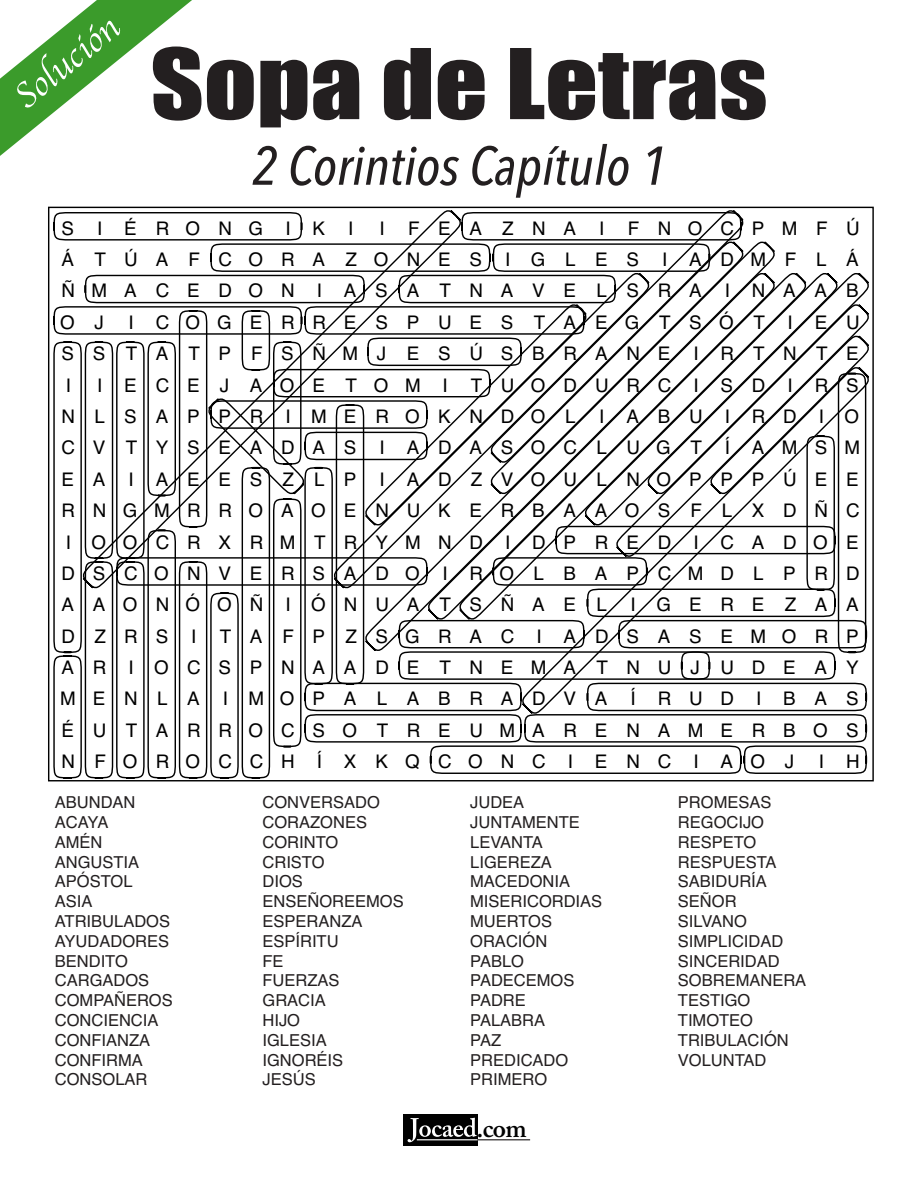
<style>
.page{position:relative;width:918px;height:1188px;background:#fff}
.page>*{position:absolute;margin:0;border:0;box-sizing:border-box;transform-origin:0 0}
.t1{font:90px "Impact";color:#231f20;scale:1.15 1}
.t2{font:italic 500 54px "Avenir Next Condensed";color:#231f20}
.t3{font:36px "Apple Chancery";color:#fff}
.t4{font:600 26.1px "Adobe Caslon Pro";color:#010101}
.t5{font:18.75px/31.3px "Helvetica";letter-spacing:.985em;color:#000;text-align:justify}
.t6{font:18.75px "Helvetica";letter-spacing:1.165em;color:#000}
.t7{font:16.5px/19.8px "Helvetica";color:#231f20}
</style>
<div class="page">
<div style="left:403px;top:1115px;width:127px;height:31px;background:#010101"></div>
<div style="left:478px;top:1115px;width:52px;height:31px;background:#fff"></div>
<svg style="left:408px;top:1118px;width:118px;height:24px"></svg>
<hr style="left:417px;top:1139px;width:61px;height:1px;background:#fff">
<hr style="left:478px;top:1139px;width:52px;height:1px;background:#231f20">
<svg style="left:0;top:0;width:192px;height:156px"></svg>
<svg style="left:49px;top:206px;width:822px;height:573px"></svg>
<svg style="left:426px;top:269px;width:351px;height:355px"></svg>
<svg style="left:488px;top:237px;width:258px;height:261px"></svg>
<h3 class="t3" style="left:5px;top:84px;width:126px;rotate:-39deg">Solucio´n</h3>
<h1 class="t1" style="left:150px;top:55px;width:538px">Sopa de Letras</h1>
<h2 class="t2" style="left:252px;top:135px;width:416px">2 Corintios Capítulo 1</h2>
<p class="t6" style="left:62px;top:221px;width:293px">SIÉRONGIKI</p>
<p class="t5" style="left:60px;top:214px;width:801px;text-indent:320px">I FEAZNA I FNOCPMFÚ ÁTÚAFCORAZONES IGLES I ADMFLÁ ÑMACEDON I ASATNAVELSRA I NAAB O J</p>
<p class="t5" style="left:62px;top:308px;width:800px;text-indent:67px">I COGERRESPUESTAEGTSÓT I EU SSTATPFSÑMJESÚSBRANE I RTNTE I</p>
<p class="t5" style="left:62px;top:371px;width:799px;text-indent:36px">I ECEJAOETOM I TUODURC I SD I RS<br>NLSAPPR IMEROKNDOL</p>
<p class="t5" style="left:62px;top:403px;width:800px;text-indent:538px">IABUIRDIO CVTYSEADAS I ADASOCLUGT Í AMSM EA I AEESZLP I ADZVOULNOPPPÚEE RNGMRROAOENUKERBAAOS F LXDÑC I OOCRXRMTRYMND I DPRED I CADOE DSCONVERSADO I ROLBAPCMDLPRD AAONÓOÑ I ÓNUA TSÑAE L</p>
<p class="t5" style="left:60px;top:591px;width:800px;text-indent:571px">IGEREZAA DZRS I TAFPZSGRAC I ADSASEMORP AR IOCSPNAADETNEMATNUJUDEAY MENLA IMOPALABRADVA Í RUD I BAS ÉUTARROCSOTREUMARENAMERBOS NFOROCCH Í XKQCONC I ENC I AOJ</p>
<p class="t5" style="left:819px;top:748px;width:42px">I H</p>
<p class="t7" style="left:55px;top:794px;width:119px">ABUNDAN<br>ACAYA<br>AMÉN<br>ANGUSTIA<br>APÓSTOL<br>ASIA<br>ATRIBULADOS<br>AYUDADORES<br>BENDITO<br>CARGADOS<br>COMPAÑEROS<br>CONCIENCIA<br>CONFIANZA<br>CONFIRMA<br>CONSOLAR</p>
<p class="t7" style="left:263px;top:794px;width:143px">CONVERSADO<br>CORAZONES<br>CORINTO<br>CRISTO<br>DIOS<br>ENSEÑOREEMOS<br>ESPERANZA<br>ESPÍRITU<br>FE<br>FUERZAS<br>GRACIA<br>HIJO<br>IGLESIA<br>IGNORÉIS<br>JESÚS</p>
<p class="t7" style="left:470px;top:794px;width:134px">JUDEA<br>JUNTAMENTE<br>LEVANTA<br>LIGEREZA<br>MACEDONIA<br>MISERICORDIAS<br>MUERTOS<br>ORACIÓN<br>PABLO<br>PADECEMOS<br>PADRE<br>PALABRA<br>PAZ<br>PREDICADO<br>PRIMERO</p>
<p class="t7" style="left:678px;top:794px;width:130px">PROMESAS<br>REGOCIJO<br>RESPETO<br>RESPUESTA<br>SABIDURÍA<br>SEÑOR<br>SILVANO<br>SIMPLICIDAD<br>SINCERIDAD<br>SOBREMANERA<br>TESTIGO<br>TIMOTEO<br>TRIBULACIÓN<br>VOLUNTAD</p>
<h3 class="t4" style="left:476px;top:1112px;width:52px">.com</h3>
</div>
